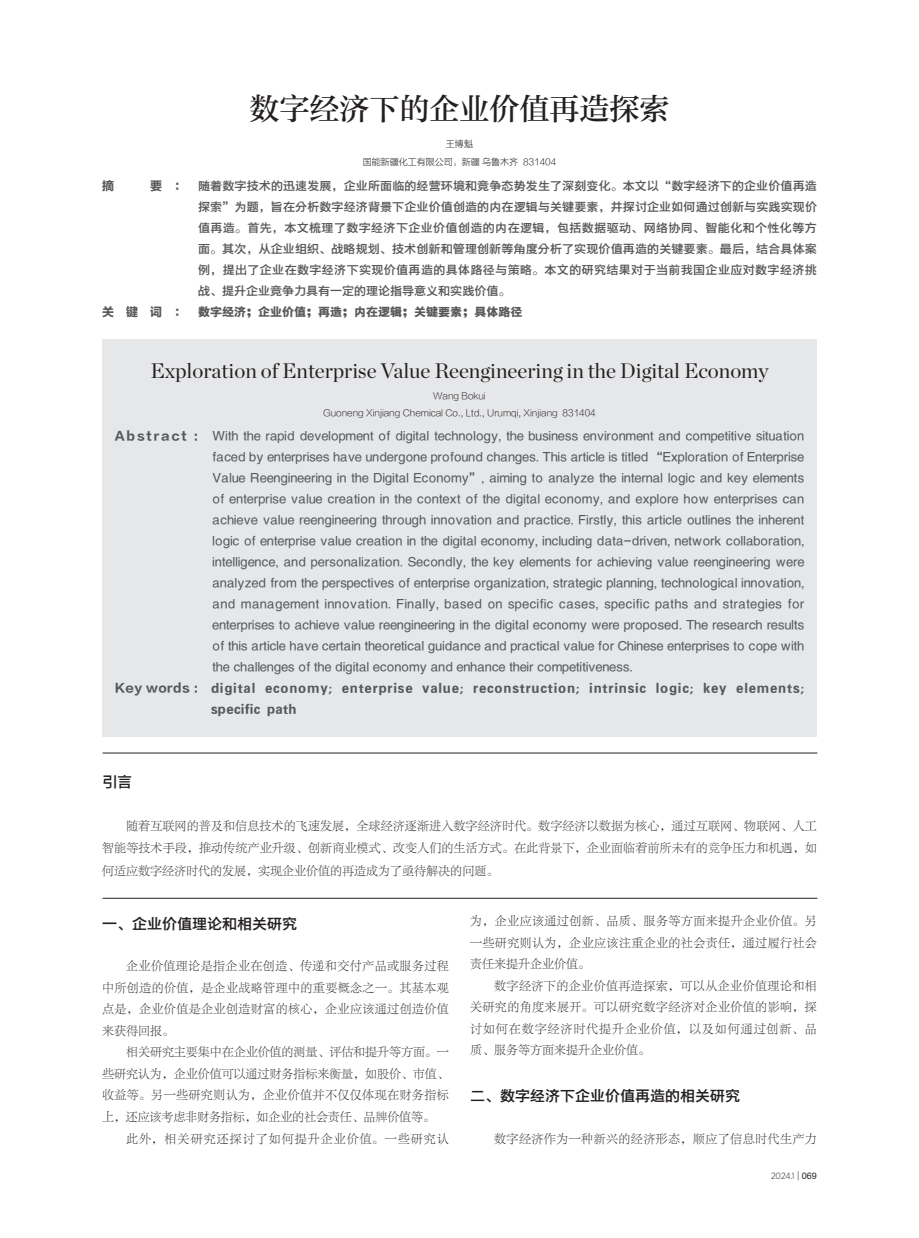
<style>
.page{position:relative;width:919px;height:1238px;background:#fff}
.page>*{position:absolute;margin:0;border:0;box-sizing:border-box;transform-origin:0 0}
.标题{font:30px "FZZHUNYSK GBK1 0";color:#231f20}
.英文标题{font:21px "Chronicle Display";color:#231f20}
.一{font:15px "FZYDZHK GBK1 0";color:#231f20}
.英文摘要{font:12px/21px "FZYDZHK GBK1 0";letter-spacing:.03em;color:#57585a;text-align:justify}
.正文{font:12px/21.6px "FZLTSK GBK1 0";letter-spacing:.035em;color:#231f20;text-align:justify}
.摘要{font:12px/21px "FZYDZHK GBK1 0";color:#57585a;text-align:justify}
.英文关键词{font:12px/21px "FZYDCHK GBK1 0";letter-spacing:.065em;color:#57585a}
.关键词{font:12px "FZYDCHK GBK1 0";color:#57585a}
.正文-2{font:12px "FZLTSK GBK1 0";letter-spacing:.085em;color:#231f20}
.摘要-2{font:12px "FZLTDHK GBK1 0";color:#57585a}
.英文单位{font:9px "FZLTXHK GBK1 0";color:#231f20}
.单位{font:9px "FZLTXHK GBK1 0";color:#231f20}
.t1{font:300 9px "Gotham Narrow";color:#231f20}
.英文作者{font:9px "FZLTXHK GBK1 0";color:#231f20}
.作者{font:9px "FZLTXHK GBK1 0";color:#231f20}
.s1{font-family:"FZLTDHK GBK1 0"}
.s2{font-family:"FZLTKHK GBK1 0";font-weight:400}
.s3{font-family:"Arial";font-weight:400}
</style>
<div class="page">
<div style="left:102px;top:338px;width:714px;height:398px;background:#e6e7e9"></div>
<hr style="left:103px;top:752px;width:714px;height:1px;background:#231f20">
<hr style="left:103px;top:897px;width:714px;height:1px;background:#231f20">
<p class="标题" style="left:249px;top:91px;width:421px">数字经济下的企业价值再造探索</p>
<p class="作者" style="left:446px;top:139px;width:28px">王博魁</p>
<p class="单位" style="left:362px;top:157px;width:195px">国能新疆化工有限公司，新疆 乌鲁木齐 831404</p>
<p class="摘要-2" style="left:102px;top:179px;width:13px">摘</p>
<p class="摘要" style="left:198px;top:175px;width:620px;text-indent:-48px"><span class="s1">要 ：</span> 随着数字技术的迅速发展，企业所面临的经营环境和竞争态势发生了深刻变化。本文以“数字经济下的企业价值再造探索”为题，旨在分析数字经济背景下企业价值创造的内在逻辑与关键要素，并探讨企业如何通过创新与实践实现价值再造。首先，本文梳理了数字经济下企业价值创造的内在逻辑，包括数据驱动、网络协同、智能化和个性化等方面。其次，从企业组织、战略规划、技术创新和管理创新等角度分析了实现价值再造的关键要素。最后，结合具体案例，提出了企业在数字经济下实现价值再造的具体路径与策略。本文的研究结果对于当前我国企业应对数字经济挑战、提升企业竞争力具有一定的理论指导意义和实践价值。</p>
<p class="关键词" style="left:102px;top:305px;width:421px"><span class="s1">关 键 词 ：</span> 数字经济；企业价值；再造；内在逻辑；关键要素；具体路径</p>
<p class="英文标题" style="left:150px;top:354px;width:619px">Exploration of Enterprise Value Reengineering in the Digital Economy</p>
<p class="英文作者" style="left:433px;top:391px;width:54px">Wang Bokui</p>
<p class="英文单位" style="left:323px;top:408px;width:274px">Guoneng Xinjiang Chemical Co., Ltd., Urumqi, Xinjiang 831404</p>
<p class="英文摘要" style="left:212px;top:426px;width:593px;text-indent:-98px"><span class="s1">Abstract :</span> With the rapid development of digital technology, the business environment and competitive situation faced by enterprises have undergone profound changes. This article is titled “Exploration of Enterprise Value Reengineering in the Digital Economy”, aiming to analyze the internal logic and key elements of enterprise value creation in the context of the digital economy, and explore how enterprises can achieve value reengineering through innovation and practice. Firstly, this article outlines the inherent logic of enterprise value creation in the digital economy, including data-driven, network collaboration, intelligence, and personalization. Secondly, the key elements for achieving value reengineering were analyzed from the perspectives of enterprise organization, strategic planning, technological innovation, and management innovation. Finally, based on specific cases, specific paths and strategies for enterprises to achieve value reengineering in the digital economy were proposed. The research results of this article have certain theoretical guidance and practical value for Chinese enterprises to cope with the challenges of the digital economy and enhance their competitiveness.</p>
<p class="英文关键词" style="left:211px;top:678px;width:594px;text-indent:-96px"><span class="s1">Key words :</span> digital economy; enterprise value; reconstruction; intrinsic logic; key elements; specific path</p>
<p class="一" style="left:102px;top:774px;width:31px">引言</p>
<p class="正文" style="left:102px;top:814px;width:716px;line-height:22.5px;text-indent:24px">随着互联网的普及和信息技术的飞速发展，全球经济逐渐进入数字经济时代。数字经济以数据为核心，通过互联网、物联网、人工智能等技术手段，推动传统产业升级、创新商业模式、改变人们的生活方式。在此背景下，企业面临着前所未有的竞争压力和机遇，如何适应数字经济时代的发展，实现企业价值的再造成为了亟待解决的问题。</p>
<p class="一" style="left:102px;top:915px;width:196px">一、企业价值理论和相关研究</p>
<p class="正文" style="left:102px;top:955px;width:348px;text-indent:24px">企业价值理论是指企业在创造、传递和交付产品或服务过程中所创造的价值，是企业战略管理中的重要概念之一。其基本观点是，企业价值是企业创造财富的核心，企业应该通过创造价值来获得回报。</p>
<p class="正文" style="left:102px;top:1041px;width:348px;text-indent:24px">相关研究主要集中在企业价值的测量、评估和提升等方面。一些研究认为，企业价值可以通过财务指标来衡量，如股价、市值、收益等。另一些研究则认为，企业价值并不仅仅体现在财务指标上，还应该考虑非财务指标，如企业的社会责任、品牌价值等。</p>
<p class="正文-2" style="left:126px;top:1132px;width:324px">此外，相关研究还探讨了如何提升企业价值。一些研究认</p>
<p class="正文" style="left:470px;top:910px;width:348px">为，企业应该通过创新、品质、服务等方面来提升企业价值。另一些研究则认为，企业应该注重企业的社会责任，通过履行社会责任来提升企业价值。</p>
<p class="正文" style="left:470px;top:975px;width:348px;text-indent:24px">数字经济下的企业价值再造探索，可以从企业价值理论和相关研究的角度来展开。可以研究数字经济对企业价值的影响，探讨如何在数字经济时代提升企业价值，以及如何通过创新、品质、服务等方面来提升企业价值。</p>
<p class="一" style="left:470px;top:1087px;width:271px">二、数字经济下企业价值再造的相关研究</p>
<p class="正文" style="left:494px;top:1127px;width:324px">数字经济作为一种新兴的经济形态，顺应了信息时代生产力</p>
<p class="t1" style="left:771px;top:1170px;width:47px">2024.1 <span class="s2">|</span> <span class="s3">069</span></p>
</div>
